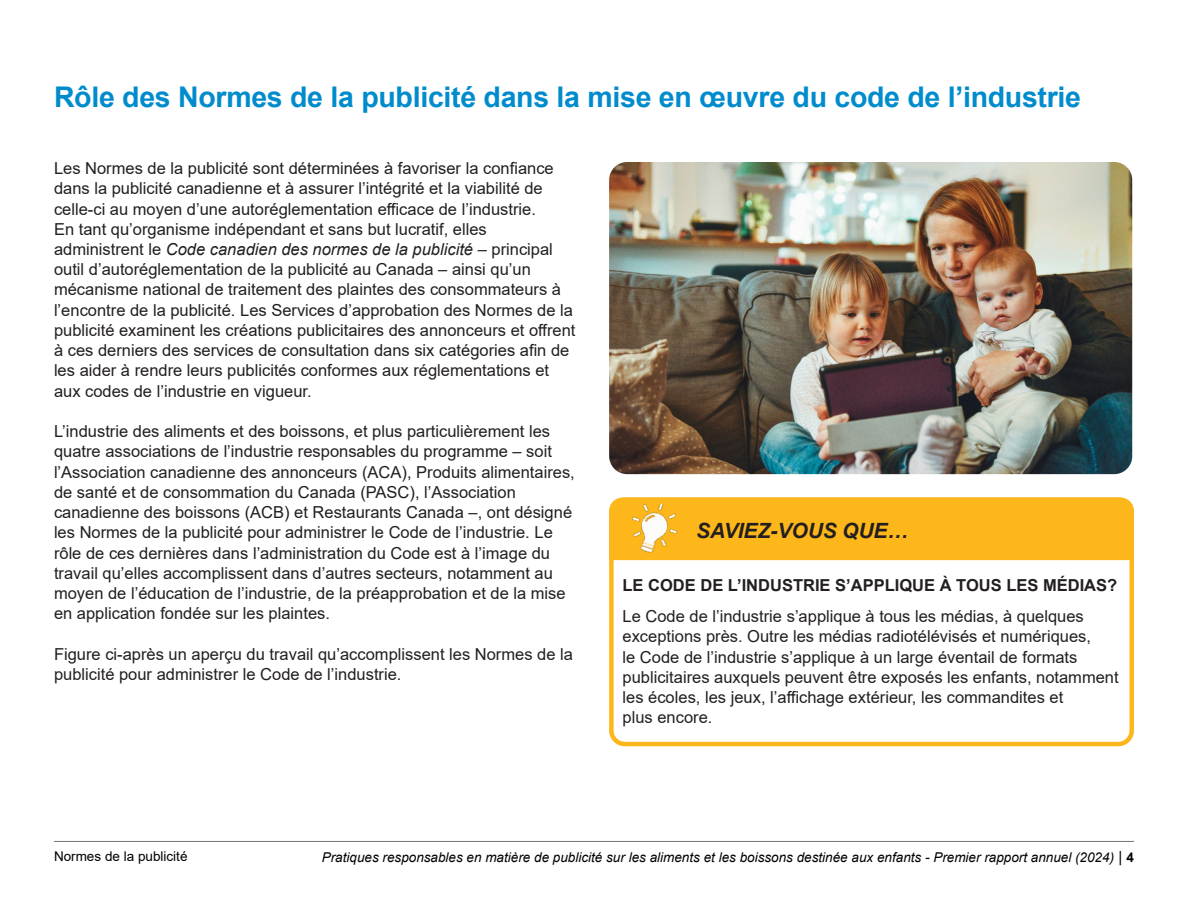
<style>
.page{position:relative;width:1188px;height:918px;background:#fff}
.page>*{position:absolute;margin:0;border:0;box-sizing:border-box;transform-origin:0 0}
.t1{font:700 28.5px "Arial";letter-spacing:-.01em;color:#008ccc}
.t2{font:italic 700 21px "Arial";color:#231f20}
.t3{font:16.5px/20.2px "Arial";color:#231f20}
.t4{font:700 16.5px "Arial";color:#231f20}
.t5{font:italic 13.5px "Arial";color:#000}
.t6{font:13.5px "Arial";color:#000}
.s1{font-style:italic}
.s2{font-style:normal;font-size:15px}
.s3{font-weight:700;font-style:normal}
</style>
<div class="page">
<hr style="left:54px;top:841px;width:1080px;height:1px;background:#727471">
<div style="left:609px;top:497px;width:525px;height:249px;border:4px solid #fdb71a;border-radius:14px"></div>
<div style="left:609px;top:497px;width:525px;height:63px;background:#fdb71a"></div>
<img style="left:621px;top:497px;width:66px;height:64px">
<img style="left:609px;top:162px;width:523px;height:312px">
<h1 class="t1" style="left:54px;top:77px;width:1029px">Rôle des Normes de la publicité dans la mise en œuvre du code de l’industrie</h1>
<p class="t3" style="left:54px;top:158px;width:523px">Les Normes de la publicité sont déterminées à favoriser la confiance dans la publicité canadienne et à assurer l’intégrité et la viabilité de celle-ci au moyen d’une autoréglementation efficace de l’industrie.<br>En tant qu’organisme indépendant et sans but lucratif, elles administrent le <span class="s1">Code canadien des normes de la publicité</span> – principal outil d’autoréglementation de la publicité au Canada – ainsi qu’un mécanisme national de traitement des plaintes des consommateurs à l’encontre de la publicité. Les Services d’approbation des Normes de la publicité examinent les créations publicitaires des annonceurs et offrent à ces derniers des services de consultation dans six catégories afin de les aider à rendre leurs publicités conformes aux réglementations et aux codes de l’industrie en vigueur.</p>
<p class="t3" style="left:54px;top:421px;width:522px">L’industrie des aliments et des boissons, et plus particulièrement les quatre associations de l’industrie responsables du programme – soit l’Association canadienne des annonceurs (ACA), Produits alimentaires, de santé et de consommation du Canada (PASC), l’Association canadienne des boissons (ACB) et Restaurants Canada –, ont désigné les Normes de la publicité pour administrer le Code de l’industrie. Le rôle de ces dernières dans l’administration du Code est à l’image du travail qu’elles accomplissent dans d’autres secteurs, notamment au moyen de l’éducation de l’industrie, de la préapprobation et de la mise en application fondée sur les plaintes.</p>
<p class="t3" style="left:54px;top:644px;width:521px">Figure ci-après un aperçu du travail qu’accomplissent les Normes de la publicité pour administrer le Code de l’industrie.</p>
<p class="t2" style="left:696px;top:517px;width:214px">SAVIEZ-VOUS QUE…</p>
<p class="t4" style="left:623px;top:574px;width:496px">LE CODE DE L’INDUSTRIE S’APPLIQUE À TOUS LES MÉDIAS?</p>
<p class="t3" style="left:623px;top:606px;width:498px">Le Code de l’industrie s’applique à tous les médias, à quelques exceptions près. Outre les médias radiotélévisés et numériques,<br>le Code de l’industrie s’applique à un large éventail de formats publicitaires auxquels peuvent être exposés les enfants, notamment les écoles, les jeux, l’affichage extérieur, les commandites et<br>plus encore.</p>
<p class="t6" style="left:54px;top:847px;width:135px">Normes de la publicité</p>
<p class="t5" style="left:322px;top:849px;width:814px">Pratiques responsables en matière de publicité sur les aliments et les boissons destinée aux enfants - Premier rapport annuel (2024) <span class="s2">|</span> <span class="s3">4</span></p>
</div>
